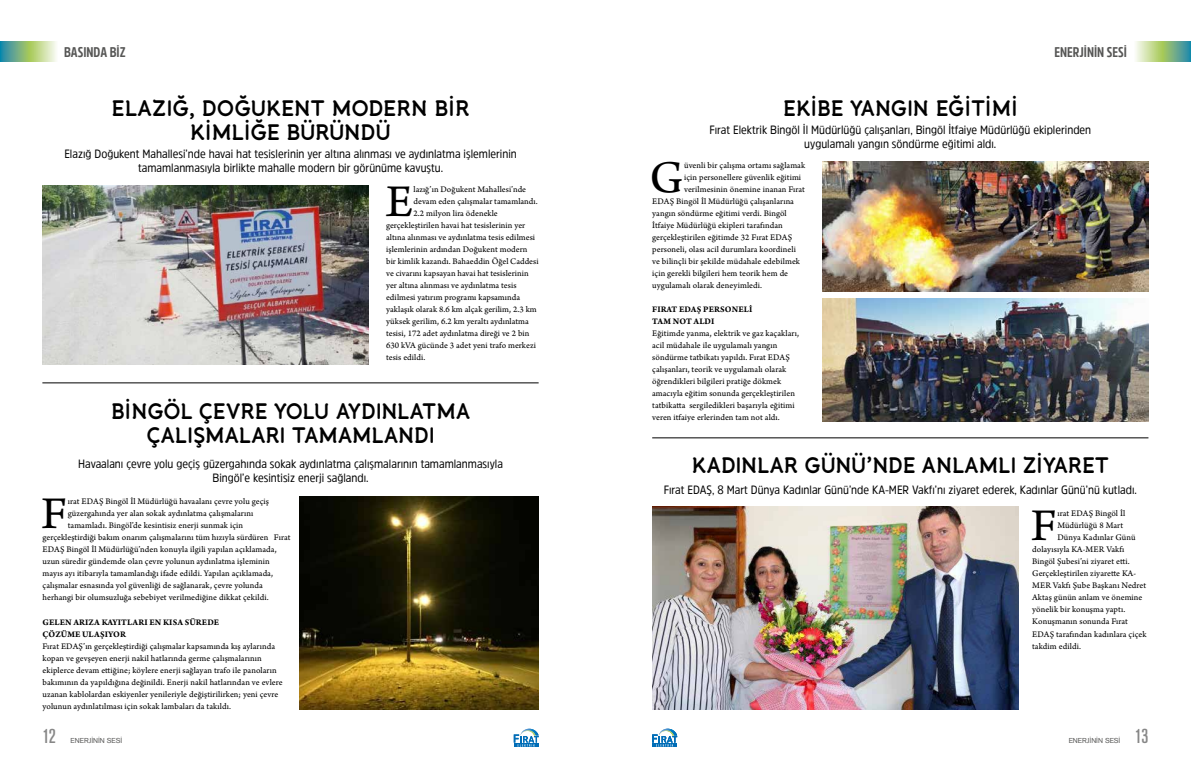
<style>
.page{position:relative;width:1191px;height:766px;background:#fff}
.page>*{position:absolute;margin:0;border:0;box-sizing:border-box;transform-origin:0 0}
.t1{font:47.7px "Arno Pro Sm Text";color:#000}
.t2{font:700 22px/24px "Banda";letter-spacing:-.03em;color:#000;text-align:center;scale:.93 1}
.t3{font:700 22px/24px "Banda";letter-spacing:-.01em;color:#000;text-align:center;scale:.95 1}
.t4{font:500 condensed 20px "Akzidenz Grotesk Pro";color:#878787}
.t5{font:700 14px "Amsi Pro Cond";color:#575756}
.t6{font:12px/14px "Amsi Pro Narw";color:#000;text-align:center}
.t7{font:9px/12px "Arno Pro Sm Text";letter-spacing:.005em;color:#000}
.t8{font:9px/12px "Arno Pro Bold Sm Text";letter-spacing:.01em;color:#000}
.t9{font:7px "Akzidenz Grotesk CE";color:#575756}
</style>
<div class="page">
<img style="left:822px;top:298px;width:326px;height:123px">
<img style="left:299px;top:496px;width:240px;height:213px">
<img style="left:43px;top:185px;width:325px;height:179px">
<img style="left:822px;top:161px;width:326px;height:131px">
<hr style="left:42px;top:382px;width:496px;height:1px;background:#000">
<hr style="left:652px;top:437px;width:496px;height:1px;background:#000">
<img style="left:652px;top:506px;width:366px;height:203px">
<svg style="left:514px;top:746px;width:24px;height:1px"></svg>
<svg style="left:652px;top:746px;width:25px;height:1px"></svg>
<svg style="left:514px;top:734px;width:25px;height:12px"></svg>
<img style="left:520px;top:728px;width:19px;height:7px">
<svg style="left:652px;top:728px;width:25px;height:18px"></svg>
<svg style="left:1136px;top:42px;width:55px;height:19px"></svg>
<svg style="left:0;top:42px;width:56px;height:19px"></svg>
<h3 class="t5" style="left:64px;top:43px;width:63px">BASINDA BİZ</h3>
<h3 class="t5" style="left:1054px;top:43px;width:74px">ENERJİNİN SESİ</h3>
<h2 class="t3" style="left:111px;top:96px;width:379px">ELAZIĞ, DOĞUKENT MODERN BİR<br>KİMLİĞE BÜRÜNDÜ</h2>
<h3 class="t6" style="left:64px;top:146px;width:454px">Elazığ Doğukent Mahallesi’nde havai hat tesislerinin yer altına alınması ve aydınlatma işlemlerinin tamamlanmasıyla birlikte mahalle modern bir görünüme kavuştu.</h3>
<h1 class="t1" style="left:386px;top:174px;width:29px">E</h1>
<p class="t7" style="left:413px;top:184px;width:114px">lazığ’ın Doğukent Mahallesi’nde</p>
<p class="t7" style="left:413px;top:196px;width:126px">devam eden çalışmalar tamamlandı.</p>
<p class="t7" style="left:413px;top:208px;width:86px">2.2 milyon lira ödenekle</p>
<p class="t7" style="left:386px;top:220px;width:141px">gerçekleştirilen havai hat tesislerinin yer</p>
<p class="t7" style="left:386px;top:232px;width:150px">altına alınması ve aydınlatma tesis edilmesi</p>
<p class="t7" style="left:386px;top:244px;width:143px">işlemlerinin ardından Doğukent modern</p>
<p class="t7" style="left:386px;top:256px;width:154px">bir kimlik kazandı. Bahaeddin Öğel Caddesi</p>
<p class="t7" style="left:386px;top:268px;width:144px">ve civarını kapsayan havai hat tesislerinin</p>
<p class="t7" style="left:386px;top:280px;width:132px">yer altına alınması ve aydınlatma tesis</p>
<p class="t7" style="left:386px;top:292px;width:136px">edilmesi yatırım programı kapsamında</p>
<p class="t7" style="left:386px;top:304px;width:152px">yaklaşık olarak 8.6 km alçak gerilim, 2.3 km</p>
<p class="t7" style="left:386px;top:316px;width:144px">yüksek gerilim, 6.2 km yeraltı aydınlatma</p>
<p class="t7" style="left:386px;top:328px;width:145px">tesisi, 172 adet aydınlatma direği ve 2 bin</p>
<p class="t7" style="left:386px;top:340px;width:151px">630 kVA gücünde 3 adet yeni trafo merkezi</p>
<p class="t7" style="left:386px;top:352px;width:41px">tesis edildi.</p>
<h2 class="t2" style="left:111px;top:399px;width:388px">BI NGÖL ÇEVRE YOLU AYDINLATMA<br>ÇALIŞMALARI TAMAMLANDI</h2>
<h3 class="t6" style="left:78px;top:457px;width:426px">Havaalanı çevre yolu geçiş güzergahında sokak aydınlatma çalışmalarının tamamlanmasıyla<br>Bingöl’e kesintisiz enerji sağlandı.</h3>
<h1 class="t1" style="left:41px;top:486px;width:28px">F</h1>
<p class="t7" style="left:68px;top:496px;width:203px">ırat EDAŞ Bingöl İl Müdürlüğü havaalanı çevre yolu geçiş</p>
<p class="t7" style="left:68px;top:508px;width:187px">güzergahında yer alan sokak aydınlatma çalışmalarını</p>
<p class="t7" style="left:68px;top:520px;width:177px">tamamladı. Bingöl’de kesintisiz enerji sunmak için</p>
<p class="t7" style="left:43px;top:532px;width:249px">gerçekleştirdiği bakım onarım çalışmalarını tüm hızıyla sürdüren Fırat</p>
<p class="t7" style="left:43px;top:544px;width:236px">EDAŞ Bingöl İl Müdürlüğü’nden konuyla ilgili yapılan açıklamada,</p>
<p class="t7" style="left:43px;top:556px;width:229px">uzun süredir gündemde olan çevre yolunun aydınlatma işleminin</p>
<p class="t7" style="left:43px;top:568px;width:232px">mayıs ayı itibarıyla tamamlandığı ifade edildi. Yapılan açıklamada,</p>
<p class="t7" style="left:43px;top:580px;width:222px">çalışmalar esnasında yol güvenliği de sağlanarak, çevre yolunda</p>
<p class="t7" style="left:43px;top:592px;width:228px">herhangi bir olumsuzluğa sebebiyet verilmediğine dikkat çekildi.</p>
<p class="t8" style="left:43px;top:616px;width:178px">GELEN ARIZA KAYITLARI EN KISA SÜREDE<br>ÇÖZÜME ULAŞIYOR</p>
<p class="t7" style="left:43px;top:640px;width:242px">Fırat EDAŞ’ın gerçekleştirdiği çalışmalar kapsamında kış aylarında kopan ve gevşeyen enerji nakil hatlarında germe çalışmalarının ekiplerce devam ettiğine; köylere enerji sağlayan trafo ile panoların bakımının da yapıldığına değinildi. Enerji nakil hatlarından ve evlere uzanan kablolardan eskiyenler yenileriyle değiştirilirken; yeni çevre yolunun aydınlatılması için sokak lambaları da takıldı.</p>
<h2 class="t2" style="left:783px;top:96px;width:250px">EKI BE YANGIN EĞITI MI</h2>
<h3 class="t6" style="left:709px;top:123px;width:383px">Fırat Elektrik Bingöl İl Müdürlüğü çalışanları, Bingöl İtfaiye Müdürlüğü ekiplerinden uygulamalı yangın söndürme eğitimi aldı.</h3>
<h1 class="t1" style="left:649px;top:150px;width:36px">G</h1>
<p class="t7" style="left:684px;top:160px;width:123px">üvenli bir çalışma ortamı sağlamak</p>
<p class="t7" style="left:684px;top:172px;width:119px">için personellere güvenlik eğitimi</p>
<p class="t7" style="left:684px;top:184px;width:122px">verilmesinin önemine inanan Fırat</p>
<p class="t7" style="left:652px;top:196px;width:143px">EDAŞ Bingöl İl Müdürlüğü çalışanlarına</p>
<p class="t7" style="left:652px;top:208px;width:136px">yangın söndürme eğitimi verdi. Bingöl</p>
<p class="t7" style="left:652px;top:220px;width:132px">İtfaiye Müdürlüğü ekipleri tarafından</p>
<p class="t7" style="left:652px;top:232px;width:141px">gerçekleştirilen eğitimde 32 Fırat EDAŞ</p>
<p class="t7" style="left:652px;top:244px;width:145px">personeli, olası acil durumlara koordineli</p>
<p class="t7" style="left:652px;top:256px;width:149px">ve bilinçli bir şekilde müdahale edebilmek</p>
<p class="t7" style="left:652px;top:268px;width:137px">için gerekli bilgileri hem teorik hem de</p>
<p class="t7" style="left:652px;top:280px;width:111px">uygulamalı olarak deneyimledi.</p>
<p class="t8" style="left:652px;top:304px;width:102px">FIRAT EDAŞ PERSONELİ<br>TAM NOT ALDI</p>
<p class="t7" style="left:652px;top:328px;width:148px">Eğitimde yanma, elektrik ve gaz kaçakları, acil müdahale ile uygulamalı yangın söndürme tatbikatı yapıldı. Fırat EDAŞ çalışanları, teorik ve uygulamalı olarak öğrendikleri bilgileri pratiğe dökmek amacıyla eğitim sonunda gerçekleştirilen tatbikatta sergiledikleri başarıyla eğitimi veren itfaiye erlerinden tam not aldı.</p>
<h2 class="t2" style="left:691px;top:452px;width:451px">KADINLAR GÜNÜ’NDE ANLAMLI ZIYARET</h2>
<h3 class="t6" style="left:663px;top:482px;width:475px">Fırat EDAŞ, 8 Mart Dünya Kadınlar Günü’nde KA-MER Vakfı’nı ziyaret ederek, Kadınlar Günü’nü kutladı.</h3>
<h1 class="t1" style="left:1031px;top:498px;width:28px">F</h1>
<p class="t7" style="left:1057px;top:508px;width:69px">ırat EDAŞ Bingöl İl</p>
<p class="t7" style="left:1057px;top:520px;width:67px">Müdürlüğü 8 Mart</p>
<p class="t7" style="left:1057px;top:532px;width:79px">Dünya Kadınlar Günü</p>
<p class="t7" style="left:1032px;top:544px;width:94px">dolayısıyla KA-MER Vakfı</p>
<p class="t7" style="left:1032px;top:556px;width:99px">Bingöl Şubesi’ni ziyaret etti.</p>
<p class="t7" style="left:1032px;top:568px;width:105px">Gerçekleştirilen ziyarette KA-</p>
<p class="t7" style="left:1032px;top:580px;width:115px">MER Vakfı Şube Başkanı Nedret</p>
<p class="t7" style="left:1032px;top:592px;width:112px">Aktaş günün anlam ve önemine</p>
<p class="t7" style="left:1032px;top:604px;width:95px">yönelik bir konuşma yaptı.</p>
<p class="t7" style="left:1032px;top:616px;width:97px">Konuşmanın sonunda Fırat</p>
<p class="t7" style="left:1032px;top:628px;width:116px">EDAŞ tarafından kadınlara çiçek</p>
<p class="t7" style="left:1032px;top:640px;width:50px">takdim edildi.</p>
<h3 class="t4" style="left:43px;top:722px;width:15px">12</h3>
<p class="t9" style="left:71px;top:735px;width:53px">ENERJİNİN SESİ</p>
<p class="t9" style="left:1068px;top:735px;width:53px">ENERJİNİN SESİ</p>
<h3 class="t4" style="left:1135px;top:722px;width:15px">13</h3>
</div>
